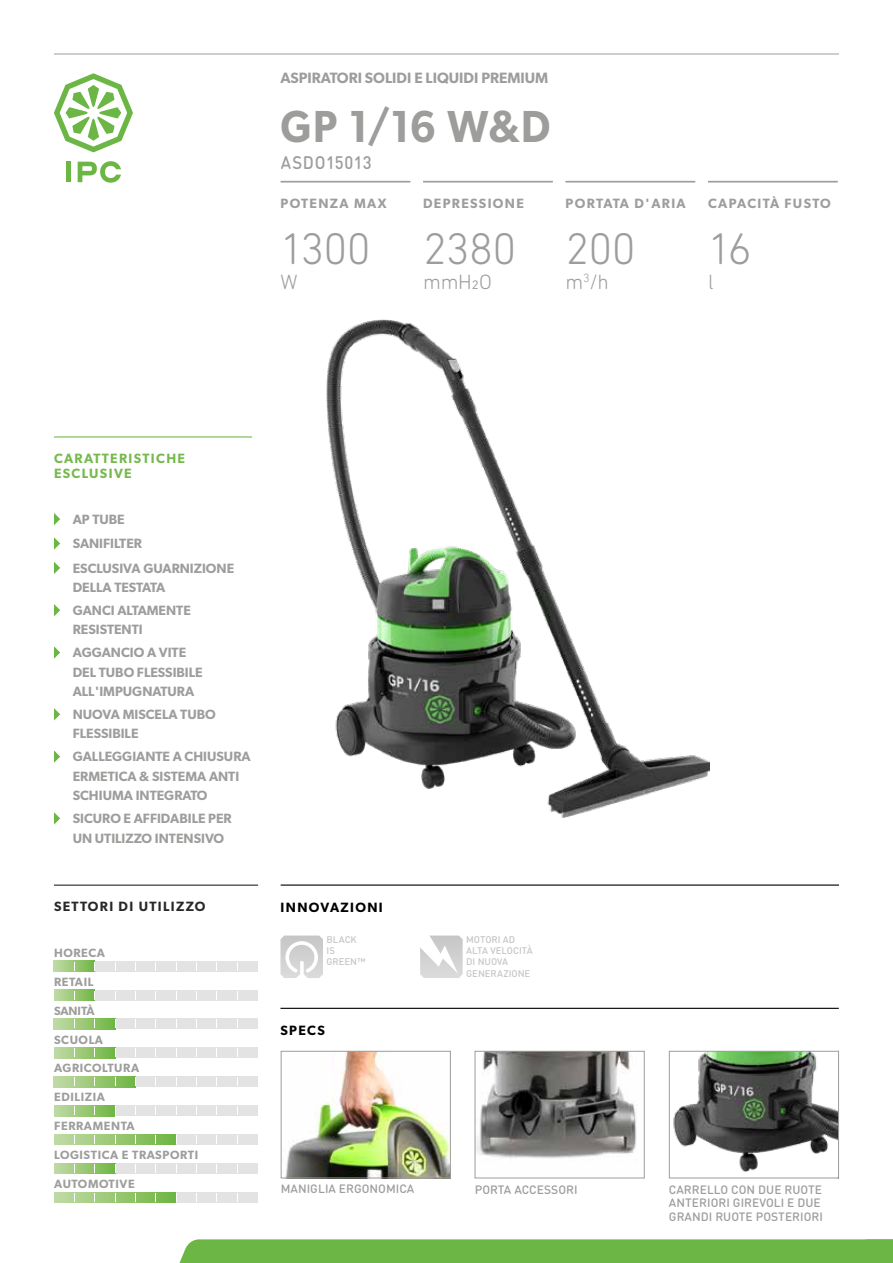
<style>
.page{position:relative;width:893px;height:1263px;background:#fff}
.page>*{position:absolute;margin:0;border:0;box-sizing:border-box;transform-origin:0 0}
.t1{font:300 45px "DIN Next Rounded LT Pro";letter-spacing:-.015em;color:#9d9d9c}
.t2{font:600 45px "Gibson";color:#9d9d9c;scale:.93 1}
.t3{font:300 21px "DIN Next Rounded LT Pro";letter-spacing:-.005em;color:#9d9d9c}
.t4{font:500 18px "DIN Round Pro";letter-spacing:.035em;color:#9d9d9c;scale:.93 1}
.t5{font:600 15px "Gibson";color:#9d9d9c}
.t6{font:600 13.5px/19.5px "Gibson";color:#9d9d9c}
.t7{font:600 13.5px "Gibson";letter-spacing:.1em;color:#9d9d9c}
.t8{font:600 13.5px/15px "Gibson";letter-spacing:.1em;color:#76b94d}
.t9{font:600 13.5px "Gibson";letter-spacing:.1em;color:#282827}
.t10{font:600 13.5px "Gibson";letter-spacing:.1em;color:#000}
.t11{font:500 12px/13.5px "DIN Round Pro";letter-spacing:.005em;color:#9d9d9c}
.t12{font:600 12px "Gibson";letter-spacing:.05em;color:#9d9d9c}
.t13{font:500 9.6px/11.2px "DIN Round Pro";letter-spacing:-.005em;color:#c6c6c6}
</style>
<div class="page">
<hr style="left:54px;top:54px;width:785px;height:1px;background:#9d9d9c">
<div style="left:66px;top:162px;width:5px;height:20px;background:#6bb644"></div>
<svg style="left:78px;top:161px;width:43px;height:22px"></svg>
<svg style="left:54px;top:73px;width:79px;height:79px"></svg>
<div style="left:179px;top:1239px;width:714px;height:24px;background:#6bb644"></div>
<img style="left:673px;top:1053px;width:164px;height:120px">
<div style="left:669px;top:1051px;width:170px;height:127px;border:1px solid #9d9d9c"></div>
<hr style="left:281px;top:181px;width:129px;height:2px;background:#9d9d9c">
<hr style="left:423px;top:181px;width:130px;height:2px;background:#9d9d9c">
<hr style="left:566px;top:181px;width:129px;height:2px;background:#9d9d9c">
<hr style="left:708px;top:181px;width:130px;height:2px;background:#9d9d9c">
<hr style="left:281px;top:884px;width:558px;height:2px;background:#000">
<hr style="left:280px;top:1008px;width:559px;height:1px;background:#000">
<img style="left:327px;top:320px;width:382px;height:498px">
<hr style="left:54px;top:436px;width:198px;height:1px;background:#76b94d">
<svg style="left:54px;top:513px;width:6px;height:12px"></svg>
<svg style="left:54px;top:537px;width:6px;height:13px"></svg>
<svg style="left:54px;top:562px;width:6px;height:12px"></svg>
<svg style="left:54px;top:604px;width:6px;height:12px"></svg>
<svg style="left:54px;top:646px;width:6px;height:13px"></svg>
<svg style="left:54px;top:708px;width:6px;height:12px"></svg>
<svg style="left:54px;top:750px;width:6px;height:13px"></svg>
<svg style="left:54px;top:812px;width:6px;height:13px"></svg>
<img style="left:285px;top:1053px;width:164px;height:123px">
<div style="left:281px;top:1051px;width:170px;height:127px;border:1px solid #9d9d9c"></div>
<img style="left:477px;top:1053px;width:160px;height:105px">
<div style="left:475px;top:1051px;width:170px;height:127px;border:1px solid #9d9d9c"></div>
<svg style="left:280px;top:935px;width:43px;height:43px"></svg>
<svg style="left:420px;top:935px;width:43px;height:43px"></svg>
<hr style="left:54px;top:884px;width:204px;height:2px;background:#282827">
<div style="left:54px;top:961px;width:204px;height:10px;background:#e3e3e3"></div>
<svg style="left:54px;top:961px;width:41px;height:10px"></svg>
<div style="left:54px;top:1019px;width:204px;height:10px;background:#e3e3e3"></div>
<svg style="left:54px;top:1019px;width:61px;height:10px"></svg>
<div style="left:54px;top:990px;width:204px;height:10px;background:#e3e3e3"></div>
<svg style="left:54px;top:990px;width:41px;height:10px"></svg>
<div style="left:54px;top:1047px;width:204px;height:11px;background:#e3e3e3"></div>
<svg style="left:54px;top:1047px;width:61px;height:11px"></svg>
<div style="left:54px;top:1076px;width:204px;height:11px;background:#e3e3e3"></div>
<svg style="left:54px;top:1076px;width:82px;height:11px"></svg>
<div style="left:54px;top:1105px;width:204px;height:11px;background:#e3e3e3"></div>
<svg style="left:54px;top:1105px;width:61px;height:11px"></svg>
<div style="left:54px;top:1134px;width:204px;height:11px;background:#e3e3e3"></div>
<svg style="left:54px;top:1134px;width:122px;height:11px"></svg>
<div style="left:54px;top:1163px;width:204px;height:11px;background:#e3e3e3"></div>
<svg style="left:54px;top:1163px;width:62px;height:11px"></svg>
<div style="left:54px;top:1192px;width:204px;height:10px;background:#e3e3e3"></div>
<svg style="left:54px;top:1192px;width:122px;height:11px"></svg>
<p class="t5" style="left:281px;top:69px;width:269px">ASPIRATORI SOLIDI E LIQUIDI PREMIUM</p>
<h1 class="t2" style="left:281px;top:100px;width:292px">GP 1/16 W&amp;D</h1>
<h3 class="t4" style="left:281px;top:150px;width:99px">ASDO15013</h3>
<p class="t7" style="left:281px;top:195px;width:107px">POTENZA MAX</p>
<p class="t7" style="left:423px;top:195px;width:102px">DEPRESSIONE</p>
<p class="t7" style="left:566px;top:195px;width:122px">PORTATA D'ARIA</p>
<p class="t7" style="left:708px;top:195px;width:124px">CAPACITÀ FUSTO</p>
<h1 class="t1" style="left:281px;top:223px;width:92px">1300</h1>
<h2 class="t3" style="left:281px;top:270px;width:19px">W</h2>
<h1 class="t1" style="left:423px;top:223px;width:95px">2380</h1>
<h2 class="t3" style="left:423px;top:270px;width:70px">mmH2O</h2>
<h1 class="t1" style="left:566px;top:223px;width:72px">200</h1>
<h2 class="t3" style="left:566px;top:270px;width:45px">m<sup>3</sup>/h</h2>
<h1 class="t1" style="left:708px;top:223px;width:45px">16</h1>
<h2 class="t3" style="left:708px;top:270px;width:7px">l</h2>
<p class="t8" style="left:54px;top:451px;width:133px">CARATTERISTICHE<br>ESCLUSIVE</p>
<p class="t6" style="left:73px;top:506px;width:163px;line-height:24.5px">AP TUBE<br>SANIFILTER<br>ESCLUSIVA GUARNIZIONE</p>
<p class="t6" style="left:73px;top:576px;width:120px;line-height:22.8px">DELLA TESTATA<br>GANCI ALTAMENTE</p>
<p class="t6" style="left:73px;top:618px;width:115px;line-height:22.8px">RESISTENTI<br>AGGANCIO A VITE</p>
<p class="t6" style="left:73px;top:662px;width:132px">DEL TUBO FLESSIBILE<br>ALL'IMPUGNATURA</p>
<p class="t6" style="left:73px;top:704px;width:145px">NUOVA MISCELA TUBO<br>FLESSIBILE</p>
<p class="t6" style="left:73px;top:746px;width:179px">GALLEGGIANTE A CHIUSURA<br>ERMETICA &amp; SISTEMA ANTI<br>SCHIUMA INTEGRATO</p>
<p class="t6" style="left:73px;top:808px;width:160px">SICURO E AFFIDABILE PER<br>UN UTILIZZO INTENSIVO</p>
<p class="t9" style="left:54px;top:898px;width:153px">SETTORI DI UTILIZZO</p>
<p class="t12" style="left:54px;top:945px;width:53px">HORECA</p>
<p class="t12" style="left:54px;top:974px;width:41px">RETAIL</p>
<p class="t12" style="left:54px;top:1003px;width:42px">SANITÀ</p>
<p class="t12" style="left:54px;top:1032px;width:51px">SCUOLA</p>
<p class="t12" style="left:54px;top:1061px;width:87px">AGRICOLTURA</p>
<p class="t12" style="left:54px;top:1090px;width:52px">EDILIZIA</p>
<p class="t12" style="left:54px;top:1119px;width:82px">FERRAMENTA</p>
<p class="t12" style="left:54px;top:1148px;width:146px">LOGISTICA E TRASPORTI</p>
<p class="t12" style="left:54px;top:1177px;width:82px">AUTOMOTIVE</p>
<p class="t10" style="left:281px;top:899px;width:104px">INNOVAZIONI</p>
<p class="t13" style="left:327px;top:933px;width:41px">BLACK<br>IS<br>GREEN™</p>
<p class="t13" style="left:466px;top:933px;width:68px">MOTORI AD<br>ALTA VELOCITÀ<br>DI NUOVA<br>GENERAZIONE</p>
<p class="t10" style="left:280px;top:1022px;width:46px">SPECS</p>
<p class="t11" style="left:281px;top:1182px;width:135px">MANIGLIA ERGONOMICA</p>
<p class="t11" style="left:475px;top:1182px;width:104px">PORTA ACCESSORI</p>
<p class="t11" style="left:669px;top:1182px;width:156px">CARRELLO CON DUE RUOTE<br>ANTERIORI GIREVOLI E DUE<br>GRANDI RUOTE POSTERIORI</p>
</div>
